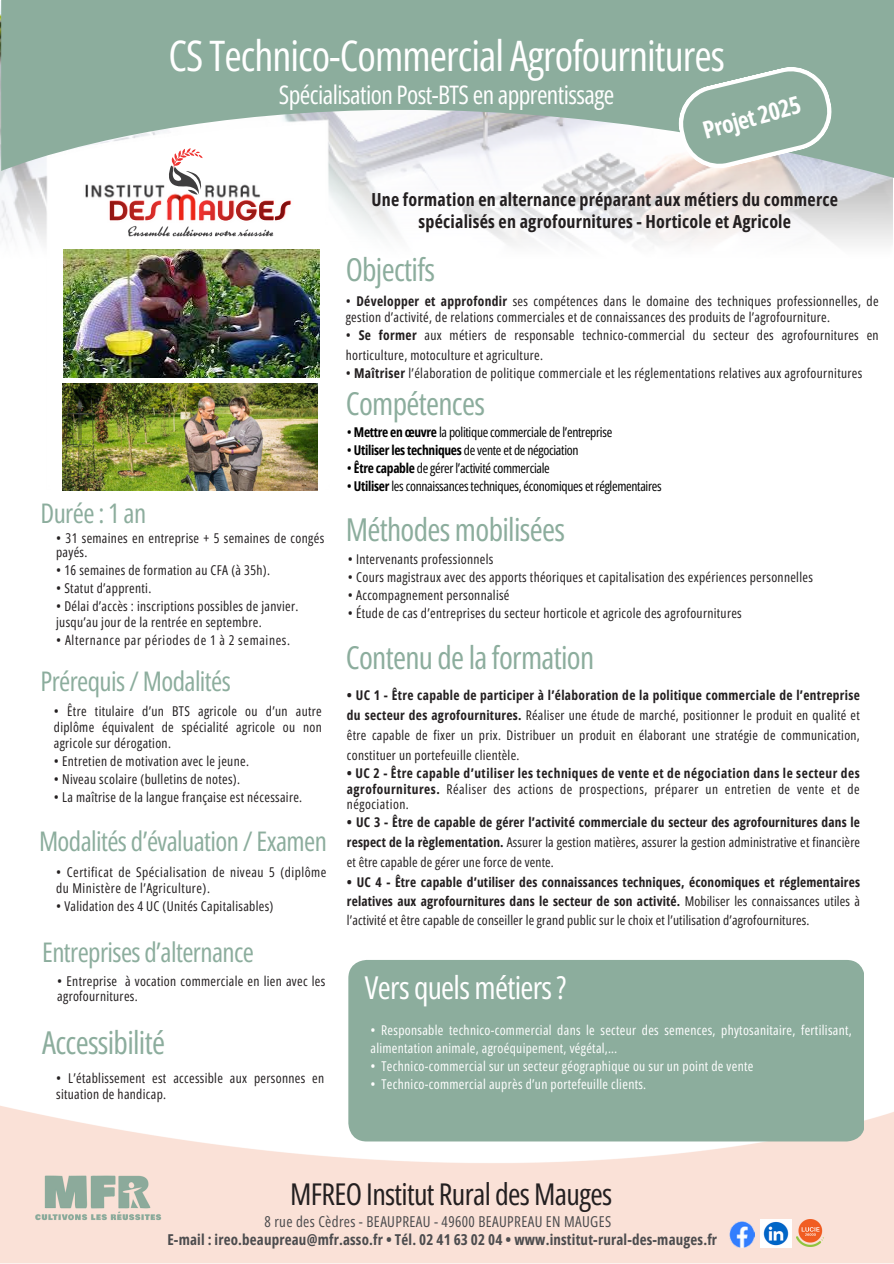
<style>
.page{position:relative;width:894px;height:1264px;background:#fff}
.page>*{position:absolute;margin:0;border:0;box-sizing:border-box;transform-origin:0 0}
.t1{font:42px "Open Sans Condensed";letter-spacing:-.02em;color:#fff}
.t2{font:31.5px "Open Sans Condensed";letter-spacing:-.02em;color:#8cad9d}
.t3{font:31.5px "Open Sans Condensed";letter-spacing:-.02em;color:#fff}
.t4{font:30px "Open Sans Condensed";letter-spacing:-.02em;color:#231f20}
.t5{font:27px "Open Sans Condensed";letter-spacing:-.02em;color:#8cad9d}
.t6{font:25.5px "Open Sans Condensed";letter-spacing:-.02em;color:#fff}
.t7{font:700 24px "Open Sans Condensed";color:#fff}
.t8{font:700 18px/21.3px "Open Sans Condensed";letter-spacing:.01em;color:#231f20;text-align:center}
.t9{font:700 15px "Open Sans Condensed";letter-spacing:.01em;color:#4c4c4e}
.t10{font:15px "Open Sans Condensed";letter-spacing:.025em;color:#4c4c4e}
.t11{font:13.5px/15.8px "Open Sans Condensed";letter-spacing:.025em;color:#231f20}
.t12{font:13.5px/18px "Open Sans Condensed";letter-spacing:.025em;color:#fff}
.t13{font:13.5px "Open Sans Condensed";letter-spacing:-.02em;color:#000}
.t14{font:13.5px "Open Sans Condensed";letter-spacing:.045em;color:#231f20}
.t15{font:700 13.35px/15.6px "Open Sans Condensed";letter-spacing:.01em;color:#231f20;text-align:justify}
.t16{font:13.35px/20.1px "Open Sans Condensed";letter-spacing:.025em;color:#231f20;text-align:justify}
.s1{font-weight:700}
.s2{font-weight:400}
</style>
<div class="page">
<img style="left:0;top:1098px;width:893px;height:165px">
<img style="left:728px;top:1221px;width:26px;height:26px">
<div style="left:348px;top:960px;width:515px;height:181px;background:#8cad9d"></div>
<img style="left:0;top:6px;width:892px;height:239px">
<img style="left:39px;top:178px;width:297px;height:313px">
<img style="left:110px;top:201px;width:17px;height:19px">
<img style="left:130px;top:201px;width:31px;height:17px">
<img style="left:149px;top:201px;width:12px;height:15px">
<img style="left:199px;top:201px;width:15px;height:17px">
<img style="left:218px;top:201px;width:15px;height:17px">
<img style="left:236px;top:201px;width:20px;height:17px">
<img style="left:259px;top:201px;width:14px;height:17px">
<img style="left:275px;top:201px;width:15px;height:19px">
<svg style="left:167px;top:178px;width:45px;height:30px"></svg>
<img style="left:120px;top:218px;width:160px;height:25px">
<svg style="left:1px;top:0;width:892px;height:178px;fill:#8cad9d"></svg>
<img style="left:63px;top:250px;width:257px;height:127px">
<img style="left:62px;top:383px;width:256px;height:107px">
<svg style="left:674px;top:63px;width:161px;height:109px;background:#a1baae"></svg>
<img style="left:760px;top:1218px;width:31px;height:29px">
<img style="left:796px;top:1218px;width:27px;height:27px">
<p class="t1" style="left:169px;top:26px;width:557px">CS Technico-Commercial Agrofournitures</p>
<p class="t6" style="left:279px;top:76px;width:337px">Spécialisation Post-BTS en apprentissage</p>
<h6 class="t7" style="left:699px;top:114px;width:102px;rotate:-15deg">Projet 2025</h6>
<h1 class="t8" style="left:371px;top:189px;width:468px">Une formation en alternance préparant aux métiers du commerce spécialisés en agrofournitures - Horticole et Agricole</h1>
<p class="t2" style="left:345px;top:247px;width:91px">Objectifs</p>
<p class="t11" style="left:345px;top:293px;width:534px">• <span class="s1">Développer et approfondir</span> ses compétences dans le domaine des techniques professionnelles, de gestion d’activité, de relations commerciales et de connaissances des produits de l’agrofourniture.</p>
<p class="t11" style="left:345px;top:324px;width:534px;line-height:20.2px">• <span class="s1">Se former</span> aux métiers de responsable technico-commercial du secteur des agrofournitures en horticulture, motoculture et agriculture.</p>
<h2 class="t11" style="left:345px;top:365px;width:518px">• <span class="s1">Maîtriser</span> l’élaboration de politique commerciale et les réglementations relatives aux agrofournitures</h2>
<p class="t2" style="left:345px;top:381px;width:141px">Compétences</p>
<p class="t5" style="left:40px;top:494px;width:107px">Durée : 1 an</p>
<p class="t11" style="left:56px;top:531px;width:269px;line-height:13.5px">• 31 semaines en entreprise + 5 semaines de congés payés.</p>
<p class="t11" style="left:56px;top:561px;width:215px">• 16 semaines de formation au CFA (à 35h).</p>
<p class="t11" style="left:56px;top:579px;width:97px">• Statut d’apprenti.</p>
<p class="t11" style="left:56px;top:597px;width:244px">• Délai d’accès : inscriptions possibles de janvier.</p>
<p class="t11" style="left:56px;top:613px;width:207px">jusqu’au jour de la rentrée en septembre.</p>
<p class="t14" style="left:56px;top:630px;width:235px">• Alternance par périodes de 1 à 2 semaines.</p>
<p class="t5" style="left:40px;top:662px;width:192px">Prérequis / Modalités</p>
<p class="t11" style="left:54px;top:703px;width:269px;text-align:justify">• Être titulaire d’un BTS agricole ou d’un autre diplôme équivalent de spécialité agricole ou non agricole sur dérogation.</p>
<h2 class="t11" style="left:54px;top:752px;width:196px">• Entretien de motivation avec le jeune.</h2>
<h1 class="t11" style="left:54px;top:770px;width:188px">• Niveau scolaire (bulletins de notes).</h1>
<p class="t11" style="left:54px;top:788px;width:250px">• La maîtrise de la langue française est nécessaire.</p>
<h1 class="t5" style="left:39px;top:822px;width:289px">Modalités d’évaluation / Examen</h1>
<p class="t11" style="left:56px;top:863px;width:271px">• Certificat de Spécialisation de niveau 5 (diplôme du Ministère de l’Agriculture).</p>
<p class="t11" style="left:56px;top:897px;width:219px">• Validation des 4 UC (Unités Capitalisables)</p>
<p class="t5" style="left:42px;top:933px;width:213px">Entreprises d’alternance</p>
<p class="t11" style="left:57px;top:972px;width:269px">• Entreprise à vocation commerciale en lien avec les agrofournitures.</p>
<p class="t2" style="left:42px;top:1020px;width:124px">Accessibilité</p>
<p class="t11" style="left:56px;top:1069px;width:269px">• L’établissement est accessible aux personnes en situation de handicap.</p>
<h1 class="t13" style="left:347px;top:423px;width:267px">• <span class="s1">Mettre en œuvre</span> la politique commerciale de l’entreprise</h1>
<p class="t13" style="left:347px;top:441px;width:233px">• <span class="s1">Utiliser les techniques</span> de vente et de négociation</p>
<p class="t13" style="left:347px;top:459px;width:204px">• <span class="s1">Être capable</span> de gérer l’activité commerciale</p>
<h1 class="t13" style="left:347px;top:477px;width:316px">• <span class="s1">Utiliser</span> les connaissances techniques, économiques et réglementaires</h1>
<p class="t2" style="left:345px;top:507px;width:221px">Méthodes mobilisées</p>
<p class="t11" style="left:348px;top:551px;width:147px">• Intervenants professionnels</p>
<h1 class="t11" style="left:348px;top:569px;width:466px">• Cours magistraux avec des apports théoriques et capitalisation des expériences personnelles</h1>
<h2 class="t11" style="left:348px;top:587px;width:163px">• Accompagnement personnalisé</h2>
<p class="t11" style="left:348px;top:605px;width:395px">• Étude de cas d’entreprises du secteur horticole et agricole des agrofournitures</p>
<h1 class="t2" style="left:345px;top:635px;width:250px">Contenu de la formation</h1>
<p class="t16" style="left:347px;top:684px;width:514px"><span class="s1">• UC 1 - Être capable de participer à l’élaboration de la politique commerciale de l’entreprise du secteur des agrofournitures.</span> Réaliser une étude de marché, positionner le produit en qualité et être capable de fixer un prix. Distribuer un produit en élaborant une stratégie de communication, constituer un portefeuille clientèle.</p>
<p class="t15" style="left:347px;top:765px;width:514px">• UC 2 - Être capable d’utiliser les techniques de vente et de négociation dans le secteur des agrofournitures. <span class="s2">Réaliser des actions de prospections, préparer un entretien de vente et de négociation.</span></p>
<p class="t15" style="left:347px;top:811px;width:514px;line-height:20.1px">• UC 3 - Être de capable de gérer l’activité commerciale du secteur des agrofournitures dans le respect de la règlementation. <span class="s2">Assurer la gestion matières, assurer la gestion administrative et financière et être capable de gérer une force de vente.</span></p>
<h2 class="t15" style="left:347px;top:872px;width:514px;line-height:19px">• UC 4 - Être capable d’utiliser des connaissances techniques, économiques et réglementaires relatives aux agrofournitures dans le secteur de son activité. <span class="s2">Mobiliser les connaissances utiles à l’activité et être capable de conseiller le grand public sur le choix et l’utilisation d’agrofournitures.</span></h2>
<p class="t3" style="left:365px;top:965px;width:203px">Vers quels métiers ?</p>
<p class="t12" style="left:370px;top:1020px;width:482px">• Responsable technico-commercial dans le secteur des semences, phytosanitaire, fertilisant, alimentation animale, agroéquipement, végétal,…</p>
<p class="t12" style="left:370px;top:1056px;width:384px">• Technico-commercial sur un secteur géographique ou sur un point de vente</p>
<p class="t12" style="left:370px;top:1074px;width:277px">• Technico-commercial auprès d’un portefeuille clients.</p>
<p class="t4" style="left:290px;top:1172px;width:323px">MFREO Institut Rural des Mauges</p>
<p class="t10" style="left:264px;top:1210px;width:348px">8 rue des Cèdres - BEAUPREAU - 49600 BEAUPREAU EN MAUGES</p>
<p class="t9" style="left:167px;top:1228px;width:551px">E-mail : ireo.beaupreau@mfr.asso.fr • Tél. 02 41 63 02 04 • www.institut-rural-des-mauges.fr</p>
</div>
